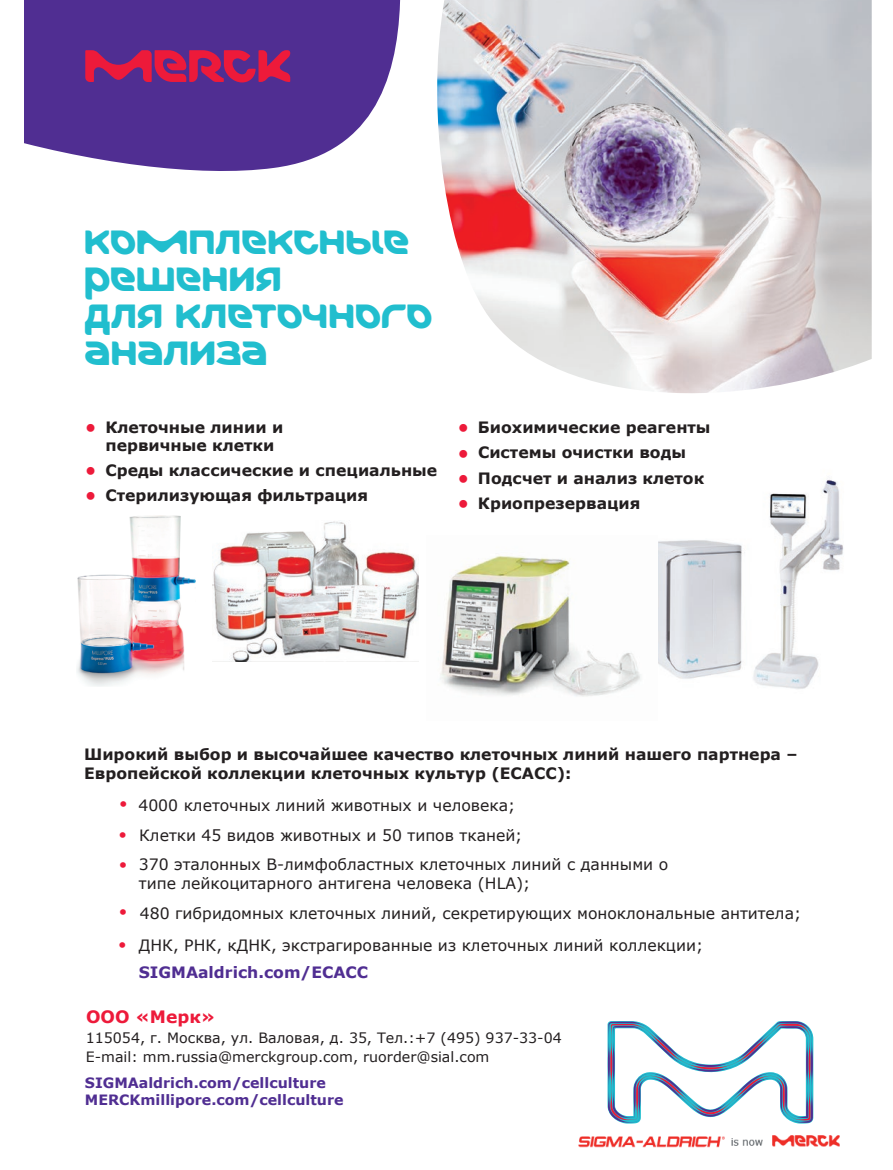
<style>
.page{position:relative;width:893px;height:1170px;background:#fff}
.page>*{position:absolute;margin:0;border:0;box-sizing:border-box;transform-origin:0 0}
.t1{font:34.2px/37px "Merck";letter-spacing:.015em;color:#21bece}
.t2{font:700 17.1px "Verdana";color:#ed1a3a}
.t3{font:15.6px/18.5px "Verdana";color:#231f20}
.t4{font:700 15.6px/25.2px "Verdana";color:#231f20}
.t5{font:15.6px/30.9px "Verdana";color:#ed1a3a;text-align:justify}
.t6{font:700 15.6px "Verdana";color:#ed1a3a}
.t7{font:14.25px/18.8px "Verdana";color:#231f20}
.t8{font:700 14.25px/17.1px "Verdana";color:#502e92}
.s1{color:#ed1a3a}
.s2{font-weight:700;color:#502e92}
</style>
<div class="page">
<img style="left:658px;top:479px;width:186px;height:210px">
<img style="left:440px;top:556px;width:201px;height:141px">
<svg style="left:25px;top:0;width:376px;height:171px;background:#64469f"></svg>
<img style="left:437px;top:0;width:435px;height:393px">
<svg style="left:85px;top:50px;width:205px;height:32px;background:#ab225e"></svg>
<svg style="left:608px;top:1021px;width:205px;height:102px"></svg>
<img style="left:213px;top:521px;width:205px;height:140px">
<img style="left:77px;top:515px;width:118px;height:171px">
<img style="left:578px;top:1135px;width:262px;height:13px">
<p class="t1" style="left:85px;top:224px;width:349px">Комплексные решения<br>для клеточного анализа</p>
<p class="t4" style="left:105px;top:419px;width:179px;line-height:17.1px;text-indent:-20px"><span class="s1">•</span> Клеточные линии и первичные клетки</p>
<p class="t4" style="left:85px;top:457px;width:354px"><span class="s1">•</span> Среды классические и специальные</p>
<p class="t4" style="left:85px;top:482px;width:284px"><span class="s1">•</span> Стерилизующая фильтрация</p>
<p class="t4" style="left:458px;top:415px;width:254px"><span class="s1">•</span> Биохимические реагенты <span class="s1">•<br>•</span></p>
<p class="t4" style="left:478px;top:439px;width:228px">Системы очистки воды<br>Подсчет и анализ клеток<br>Криопрезервация</p>
<p class="t6" style="left:458px;top:492px;width:13px">•</p>
<p class="t4" style="left:84px;top:745px;width:715px;line-height:18.5px">Широкий выбор и высочайшее качество клеточных линий нашего партнера –<br>Европейской коллекции клеточных культур (ECACC):</p>
<p class="t3" style="left:138px;top:795px;width:378px">4000 клеточных линий животных и человека;</p>
<p class="t5" style="left:118px;top:787px;width:11px">• • •</p>
<p class="t3" style="left:139px;top:825px;width:385px">Клетки 45 видов животных и 50 типов тканей;</p>
<p class="t3" style="left:139px;top:855px;width:531px">370 эталонных B-лимфобластных клеточных линий с данными о типе лейкоцитарного антигена человека (HLA);</p>
<p class="t5" style="left:118px;top:894px;width:11px;line-height:32.5px">• •</p>
<p class="t3" style="left:140px;top:903px;width:663px">480 гибридомных клеточных линий, секретирующих моноклональные антитела;</p>
<p class="t3" style="left:139px;top:931px;width:566px;line-height:27.2px">ДНК, РНК, кДНК, экстрагированные из клеточных линий коллекции;<br><span class="s2">SIGMAaldrich.com/ECACC</span></p>
<p class="t2" style="left:86px;top:1004px;width:131px">ООО «Мерк»</p>
<p class="t7" style="left:86px;top:1028px;width:478px">115054, г. Москва, ул. Валовая, д. 35, Тел.:+7 (495) 937-33-04<br>E-mail: mm.russia@merckgroup.com, ruorder@sial.com</p>
<p class="t8" style="left:85px;top:1073px;width:260px">SIGMAaldrich.com/cellculture<br>MERCKmillipore.com/cellculture</p>
</div>
